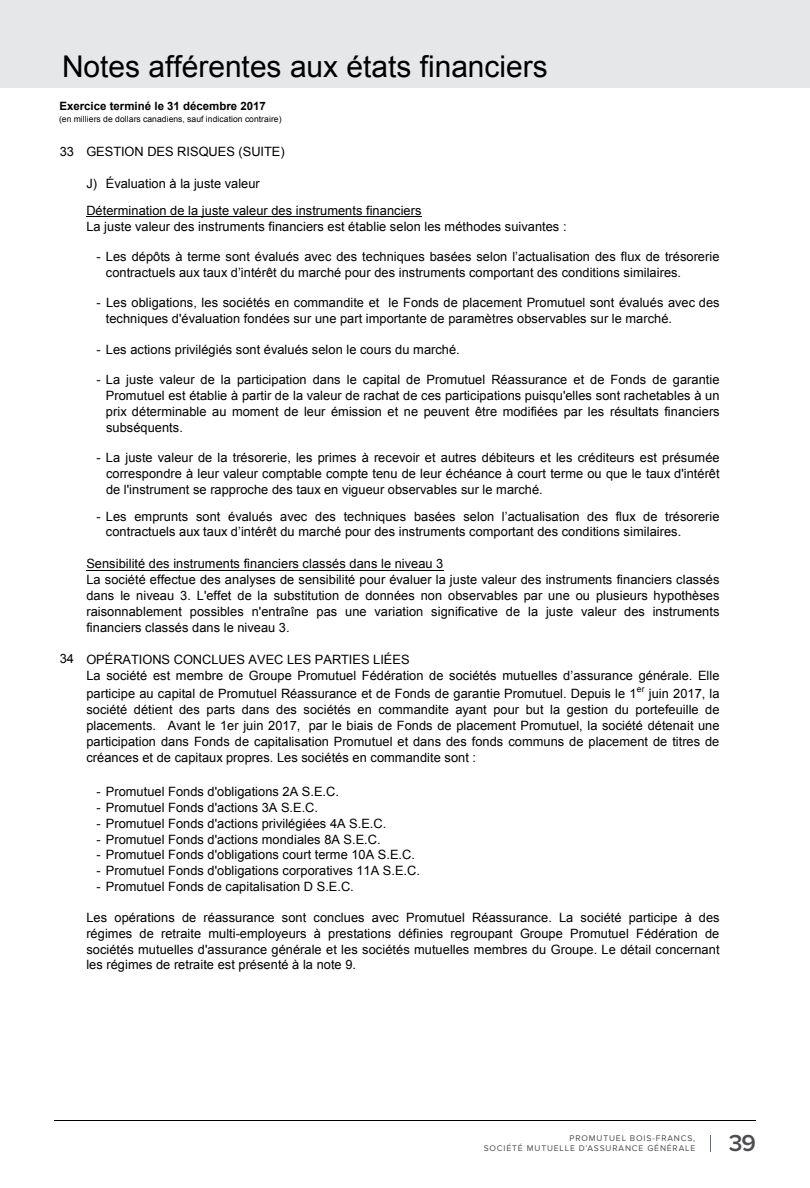
<style>
.page{position:relative;width:810px;height:1188px;background:#fff}
.page>*{position:absolute;margin:0;border:0;box-sizing:border-box;transform-origin:0 0}
.t1{font:30px "Arial";color:#000}
.t2{font:600 24px "Proxima Nova";color:#4d4d4f}
.t3{font:12.9px/15.9px "Arial";letter-spacing:.005em;color:#000;text-align:justify}
.t4{font:700 11.4px "Arial";letter-spacing:-.005em;color:#000}
.t5{font:8.55px "Arial";letter-spacing:.005em;color:#000}
.t6{font:8.55px/10.2px "Proxima Nova";letter-spacing:.1em;color:#4d4d4f;text-align:right}
</style>
<div class="page">
<hr style="left:54px;top:1120px;width:702px;height:1px;background:#000">
<div style="left:0;top:0;width:810px;height:88px;background:#e6e7e8"></div>
<svg style="left:710px;top:1135px;width:1px;height:16px"></svg>
<hr style="left:86px;top:216px;width:336px;height:1px;background:#000">
<hr style="left:86px;top:570px;width:358px;height:1px;background:#000">
<h1 class="t1" style="left:62px;top:47px;width:487px">Notes afférentes aux états financiers</h1>
<p class="t4" style="left:60px;top:98px;width:208px">Exercice terminé le 31 décembre 2017</p>
<p class="t5" style="left:59px;top:114px;width:224px">(en milliers de dollars canadiens, sauf indication contraire)</p>
<p class="t3" style="left:60px;top:144px;width:227px">33 GESTION DES RISQUES (SUITE)</p>
<p class="t3" style="left:86px;top:170px;width:337px;line-height:26.8px">J) Évaluation à la juste valeur<br>Détermination de la juste valeur des instruments financiers</p>
<p class="t3" style="left:86px;top:218px;width:482px">La juste valeur des instruments financiers est établie selon les méthodes suivantes :</p>
<p class="t3" style="left:96px;top:249px;width:625px">- Les dépôts à terme sont évalués avec des techniques basées selon l’actualisation des flux de trésorerie</p>
<p class="t3" style="left:96px;top:295px;width:625px">- Les obligations, les sociétés en commandite et le Fonds de placement Promutuel sont évalués avec des</p>
<p class="t3" style="left:96px;top:341px;width:365px">- Les actions privilégiés sont évalués selon le cours du marché.</p>
<p class="t3" style="left:96px;top:372px;width:625px">- La juste valeur de la participation dans le capital de Promutuel Réassurance et de Fonds de garantie</p>
<p class="t3" style="left:106px;top:265px;width:577px">contractuels aux taux d’intérêt du marché pour des instruments comportant des conditions similaires.</p>
<p class="t3" style="left:106px;top:311px;width:568px">techniques d'évaluation fondées sur une part importante de paramètres observables sur le marché.</p>
<p class="t3" style="left:106px;top:388px;width:615px">Promutuel est établie à partir de la valeur de rachat de ces participations puisqu'elles sont rachetables à un prix déterminable au moment de leur émission et ne peuvent être modifiées par les résultats financiers subséquents.</p>
<p class="t3" style="left:96px;top:450px;width:625px">- La juste valeur de la trésorerie, les primes à recevoir et autres débiteurs et les créditeurs est présumée</p>
<p class="t3" style="left:106px;top:466px;width:615px">correspondre à leur valeur comptable compte tenu de leur échéance à court terme ou que le taux d'intérêt de l'instrument se rapproche des taux en vigueur observables sur le marché.</p>
<p class="t3" style="left:96px;top:508px;width:625px">- Les emprunts sont évalués avec des techniques basées selon l’actualisation des flux de trésorerie</p>
<p class="t3" style="left:86px;top:556px;width:359px">Sensibilité des instruments financiers classés dans le niveau 3</p>
<p class="t3" style="left:106px;top:524px;width:577px">contractuels aux taux d’intérêt du marché pour des instruments comportant des conditions similaires.</p>
<p class="t3" style="left:86px;top:572px;width:635px">La société effectue des analyses de sensibilité pour évaluer la juste valeur des instruments financiers classés dans le niveau 3. L'effet de la substitution de données non observables par une ou plusieurs hypothèses raisonnablement possibles n'entraîne pas une variation significative de la juste valeur des instruments financiers classés dans le niveau 3.</p>
<p class="t3" style="left:60px;top:651px;width:351px">34 OPÉRATIONS CONCLUES AVEC LES PARTIES LIÉES</p>
<p class="t3" style="left:86px;top:666px;width:635px;line-height:18.6px">La société est membre de Groupe Promutuel Fédération de sociétés mutuelles d’assurance générale. Elle participe au capital de Promutuel Réassurance et de Fonds de garantie Promutuel. Depuis le 1</p>
<p class="t5" style="left:637px;top:683px;width:9px">er</p>
<p class="t3" style="left:86px;top:686px;width:635px;text-indent:562px">juin 2017, la société détient des parts dans des sociétés en commandite ayant pour but la gestion du portefeuille de placements. Avant le 1er juin 2017, par le biais de Fonds de placement Promutuel, la société détenait une participation dans Fonds de capitalisation Promutuel et dans des fonds communs de placement de titres de créances et de capitaux propres. Les sociétés en commandite sont :</p>
<p class="t3" style="left:96px;top:784px;width:244px">- Promutuel Fonds d'obligations 2A S.E.C.</p>
<p class="t3" style="left:96px;top:799px;width:223px">- Promutuel Fonds d'actions 3A S.E.C.</p>
<p class="t3" style="left:96px;top:815px;width:291px">- Promutuel Fonds d'actions privilégiées 4A S.E.C.</p>
<p class="t3" style="left:96px;top:831px;width:286px">- Promutuel Fonds d'actions mondiales 8A S.E.C.</p>
<p class="t3" style="left:96px;top:847px;width:320px">- Promutuel Fonds d'obligations court terme 10A S.E.C.</p>
<p class="t3" style="left:96px;top:863px;width:325px">- Promutuel Fonds d'obligations corporatives 11A S.E.C.</p>
<p class="t3" style="left:96px;top:879px;width:259px">- Promutuel Fonds de capitalisation D S.E.C.</p>
<p class="t3" style="left:86px;top:909px;width:635px">Les opérations de réassurance sont conclues avec Promutuel Réassurance. La société participe à des régimes de retraite multi-employeurs à prestations définies regroupant Groupe Promutuel Fédération de sociétés mutuelles d'assurance générale et les sociétés mutuelles membres du Groupe. Le détail concernant les régimes de retraite est présenté à la note 9.</p>
<p class="t6" style="left:484px;top:1133px;width:213px">PROMUTUEL BOIS-FRANCS,<br>SOCIÉTÉ MUTUELLE D’ASSURANCE GÉNÉRALE</p>
<h2 class="t2" style="left:729px;top:1129px;width:29px">39</h2>
</div>
